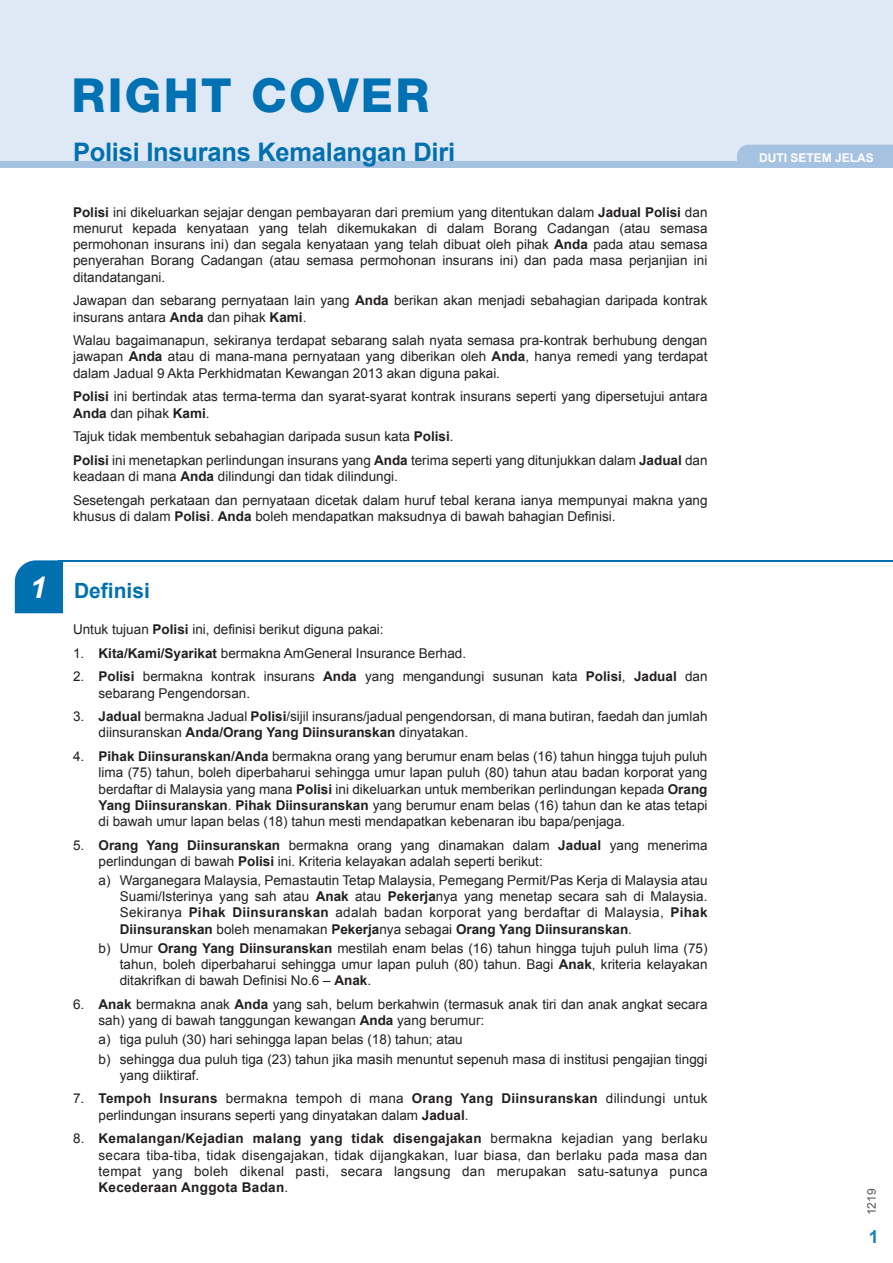
<style>
.page{position:relative;width:893px;height:1263px;background:#fff}
.page>*{position:absolute;margin:0;border:0;box-sizing:border-box;transform-origin:0 0}
.t1{font:800 46.95px "Helvetica Neue LT Std";letter-spacing:.05em;color:#0071b2}
.t2{font:700 25.5px "Arial";letter-spacing:-.01em;color:#0070b1}
.t3{font:700 21px "Arial";color:#0070b1}
.t4{font:700 18px "Arial";color:#1583be}
.t5{font:13.5px/16.2px "Arial";color:#231f20}
.t6{font:700 12px "Arial";color:#fff}
.t7{font:12px "Arial";color:#57585a}
.s1{font-weight:700}
.s2{font-style:italic;font-size:29.85px;color:#fff}
</style>
<div class="page">
<div style="left:15px;top:560px;width:48px;height:53px;background:#0070b1"></div>
<hr style="left:59px;top:560px;width:834px;height:2px;background:#0070b1">
<div style="left:0;top:0;width:893px;height:162px;background:#dfe9f5"></div>
<div style="left:0;top:162px;width:893px;height:6px;background:#a6c2e1"></div>
<div style="left:737px;top:145px;width:156px;height:17px;background:#a6c2e1"></div>
<h1 class="t1" style="left:72px;top:67px;width:359px">RIGHT COVER</h1>
<h2 class="t2" style="left:73px;top:135px;width:384px">Polisi Insurans Kemalangan Diri</h2>
<p class="t5" style="left:73px;top:204px;width:636px;text-align:justify"><span class="s1">Polisi</span> ini dikeluarkan sejajar dengan pembayaran dari premium yang ditentukan dalam <span class="s1">Jadual Polisi</span> dan menurut kepada kenyataan yang telah dikemukakan di dalam Borang Cadangan (atau semasa permohonan insurans ini) dan segala kenyataan yang telah dibuat oleh pihak <span class="s1">Anda</span> pada atau semasa penyerahan Borang Cadangan (atau semasa permohonan insurans ini) dan pada masa perjanjian ini ditandatangani.</p>
<p class="t5" style="left:73px;top:293px;width:636px">Jawapan dan sebarang pernyataan lain yang <span class="s1">Anda</span> berikan akan menjadi sebahagian daripada kontrak insurans antara <span class="s1">Anda</span> dan pihak <span class="s1">Kami</span>.</p>
<p class="t5" style="left:73px;top:332px;width:636px;text-align:justify">Walau bagaimanapun, sekiranya terdapat sebarang salah nyata semasa pra-kontrak berhubung dengan jawapan <span class="s1">Anda</span> atau di mana-mana pernyataan yang diberikan oleh <span class="s1">Anda</span>, hanya remedi yang terdapat dalam Jadual 9 Akta Perkhidmatan Kewangan 2013 akan diguna pakai.</p>
<p class="t5" style="left:73px;top:389px;width:636px"><span class="s1">Polisi</span> ini bertindak atas terma-terma dan syarat-syarat kontrak insurans seperti yang dipersetujui antara<br><span class="s1">Anda</span> dan pihak <span class="s1">Kami</span>.</p>
<p class="t5" style="left:73px;top:425px;width:636px;line-height:23.7px">Tajuk tidak membentuk sebahagian daripada susun kata <span class="s1">Polisi</span>.<br><span class="s1">Polisi</span> ini menetapkan perlindungan insurans yang <span class="s1">Anda</span> terima seperti yang ditunjukkan dalam <span class="s1">Jadual</span> dan</p>
<p class="t5" style="left:73px;top:465px;width:636px;line-height:23.7px">keadaan di mana <span class="s1">Anda</span> dilindungi dan tidak dilindungi.<br>Sesetengah perkataan dan pernyataan dicetak dalam huruf tebal kerana ianya mempunyai makna yang</p>
<p class="t5" style="left:73px;top:508px;width:544px">khusus di dalam <span class="s1">Polisi</span>. <span class="s1">Anda</span> boleh mendapatkan maksudnya di bawah bahagian Definisi.</p>
<h3 class="t3" style="left:30px;top:577px;width:122px"><span class="s2">1</span> Definisi</h3>
<p class="t5" style="left:73px;top:621px;width:312px">Untuk tujuan <span class="s1">Polisi</span> ini, definisi berikut diguna pakai:</p>
<p class="t5" style="left:73px;top:645px;width:395px">1. <span class="s1">Kita/Kami/Syarikat</span> bermakna AmGeneral Insurance Berhad.</p>
<p class="t5" style="left:99px;top:669px;width:610px;text-indent:-26px">2. <span class="s1">Polisi</span> bermakna kontrak insurans <span class="s1">Anda</span> yang mengandungi susunan kata <span class="s1">Polisi</span>, <span class="s1">Jadual</span> dan sebarang Pengendorsan.</p>
<p class="t5" style="left:99px;top:708px;width:610px;text-indent:-26px">3. <span class="s1">Jadual</span> bermakna Jadual <span class="s1">Polisi</span>/sijil insurans/jadual pengendorsan, di mana butiran, faedah dan jumlah diinsuranskan <span class="s1">Anda/Orang Yang Diinsuranskan</span> dinyatakan.</p>
<p class="t5" style="left:99px;top:748px;width:610px;text-align:justify;text-indent:-26px">4. <span class="s1">Pihak Diinsuranskan/Anda</span> bermakna orang yang berumur enam belas (16) tahun hingga tujuh puluh lima (75) tahun, boleh diperbaharui sehingga umur lapan puluh (80) tahun atau badan korporat yang berdaftar di Malaysia yang mana <span class="s1">Polisi</span> ini dikeluarkan untuk memberikan perlindungan kepada <span class="s1">Orang Yang Diinsuranskan</span>. <span class="s1">Pihak Diinsuranskan</span> yang berumur enam belas (16) tahun dan ke atas tetapi di bawah umur lapan belas (18) tahun mesti mendapatkan kebenaran ibu bapa/penjaga.</p>
<p class="t5" style="left:99px;top:837px;width:610px;text-indent:-26px">5. <span class="s1">Orang Yang Diinsuranskan</span> bermakna orang yang dinamakan dalam <span class="s1">Jadual</span> yang menerima perlindungan di bawah <span class="s1">Polisi</span> ini. Kriteria kelayakan adalah seperti berikut:</p>
<p class="t5" style="left:120px;top:872px;width:589px;text-align:justify;text-indent:-21px">a) Warganegara Malaysia, Pemastautin Tetap Malaysia, Pemegang Permit/Pas Kerja di Malaysia atau Suami/Isterinya yang sah atau <span class="s1">Anak</span> atau <span class="s1">Pekerja</span>nya yang menetap secara sah di Malaysia.<br>Sekiranya <span class="s1">Pihak Diinsuranskan</span> adalah badan korporat yang berdaftar di Malaysia, <span class="s1">Pihak Diinsuranskan</span> boleh menamakan <span class="s1">Pekerja</span>nya sebagai <span class="s1">Orang Yang Diinsuranskan</span>.</p>
<p class="t5" style="left:120px;top:940px;width:589px;text-align:justify;text-indent:-21px">b) Umur <span class="s1">Orang Yang Diinsuranskan</span> mestilah enam belas (16) tahun hingga tujuh puluh lima (75) tahun, boleh diperbaharui sehingga umur lapan puluh (80) tahun. Bagi <span class="s1">Anak</span>, kriteria kelayakan ditakrifkan di bawah Definisi No.6 – <span class="s1">Anak</span>.</p>
<p class="t5" style="left:99px;top:996px;width:610px;text-indent:-26px">6. <span class="s1">Anak</span> bermakna anak <span class="s1">Anda</span> yang sah, belum berkahwin (termasuk anak tiri dan anak angkat secara sah) yang di bawah tanggungan kewangan <span class="s1">Anda</span> yang berumur:</p>
<p class="t5" style="left:99px;top:1030px;width:610px;line-height:19.2px">a) tiga puluh (30) hari sehingga lapan belas (18) tahun; atau<br>b) sehingga dua puluh tiga (23) tahun jika masih menuntut sepenuh masa di institusi pengajian tinggi</p>
<p class="t5" style="left:120px;top:1067px;width:81px">yang diiktiraf.</p>
<p class="t5" style="left:99px;top:1091px;width:610px;text-indent:-26px">7. <span class="s1">Tempoh Insurans</span> bermakna tempoh di mana <span class="s1">Orang Yang Diinsuranskan</span> dilindungi untuk perlindungan insurans seperti yang dinyatakan dalam <span class="s1">Jadual</span>.</p>
<p class="t5" style="left:99px;top:1131px;width:610px;text-align:justify;text-indent:-26px">8. <span class="s1">Kemalangan/Kejadian malang yang tidak disengajakan</span> bermakna kejadian yang berlaku secara tiba-tiba, tidak disengajakan, tidak dijangkakan, luar biasa, dan berlaku pada masa dan tempat yang boleh dikenal pasti, secara langsung dan merupakan satu-satunya punca <span class="s1">Kecederaan Anggota Badan</span>.</p>
<p class="t6" style="left:759px;top:150px;width:116px">DUTI SETEM JELAS</p>
<p class="t7" style="left:864px;top:1215px;width:28px;rotate:-90deg">1219</p>
<h3 class="t4" style="left:869px;top:1225px;width:12px">1</h3>
</div>
